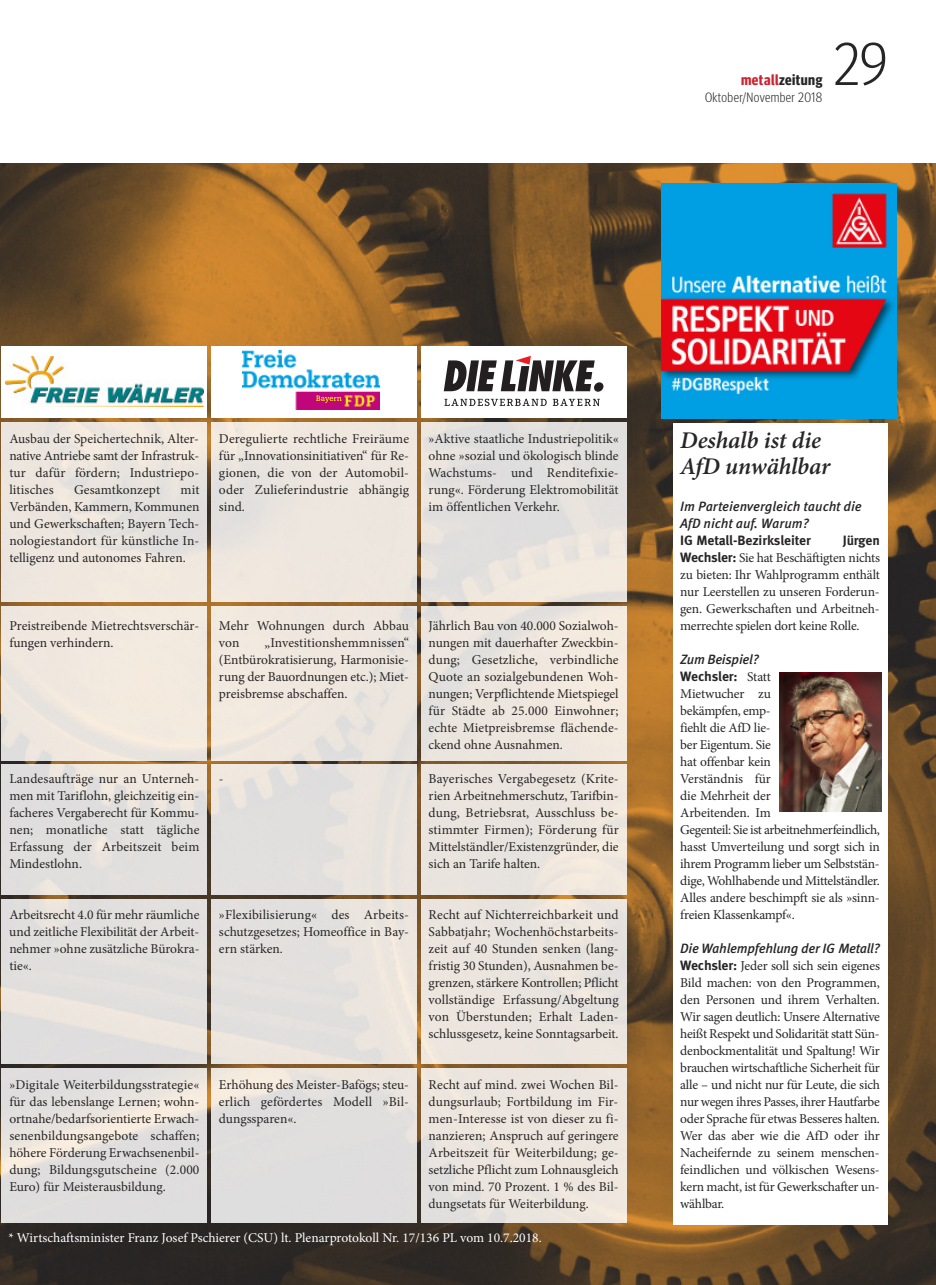
<style>
.page{position:relative;width:936px;height:1285px;background:#fff}
.page>*{position:absolute;margin:0;border:0;box-sizing:border-box;transform-origin:0 0}
.t1{font:300 60px "Meta Headline Cond OT";color:#272526}
.t2{font:italic 600 24px/25.5px "Minion Pro";letter-spacing:-.01em;color:#272526}
.t3{font:700 15px "Meta Headline Cond OT";letter-spacing:.03em;color:#272526}
.t4{font:13.5px/17px "Minion Pro";letter-spacing:-.005em;color:#272526;text-align:justify}
.t5{font:italic 500 13.5px/17px "Meta OT";letter-spacing:-.01em;color:#272526}
.t6{font:13.5px "Minion Pro";color:#fff}
.t7{font:700 13.5px "Meta OT";letter-spacing:-.01em;color:#272526}
.t8{font:300 13.5px "Meta Headline Cond OT";letter-spacing:.03em;color:#272526}
.s1{color:#cb2330}
.s2{font-family:"Meta OT";font-weight:700}
.s3{font-weight:700;font-style:normal}
.s4{font-family:"Minion Pro";font-weight:400;font-style:normal}
</style>
<div class="page">
<img style="left:0;top:163px;width:935px;height:1121px">
<div style="left:2px;top:346px;width:205px;height:72px;background:#fff"></div>
<img style="left:5px;top:356px;width:198px;height:50px">
<div style="left:211px;top:346px;width:205px;height:72px;background:#fff"></div>
<img style="left:243px;top:350px;width:136px;height:60px">
<img style="left:316px;top:395px;width:25px;height:8px">
<div style="left:421px;top:346px;width:205px;height:72px;background:#fff"></div>
<svg style="left:443px;top:356px;width:160px;height:35px"></svg>
<svg style="left:444px;top:398px;width:102px;height:8px"></svg>
<svg style="left:552px;top:399px;width:48px;height:7px"></svg>
<img style="left:2px;top:422px;width:205px;height:179px">
<img style="left:211px;top:422px;width:205px;height:179px">
<img style="left:421px;top:422px;width:205px;height:179px">
<img style="left:2px;top:606px;width:205px;height:154px">
<img style="left:211px;top:606px;width:205px;height:154px">
<img style="left:421px;top:606px;width:205px;height:154px">
<img style="left:2px;top:764px;width:205px;height:130px">
<img style="left:211px;top:764px;width:205px;height:130px">
<div style="left:421px;top:764px;width:205px;height:130px;background:#ebe4de"></div>
<img style="left:2px;top:898px;width:205px;height:165px">
<img style="left:211px;top:898px;width:205px;height:165px">
<div style="left:421px;top:898px;width:205px;height:165px;background:#ebe5de"></div>
<img style="left:2px;top:1067px;width:205px;height:154px">
<img style="left:211px;top:1067px;width:205px;height:154px">
<img style="left:421px;top:1067px;width:205px;height:154px">
<div style="left:672px;top:423px;width:215px;height:97px;background:#fff"></div>
<img style="left:661px;top:184px;width:235px;height:234px">
<div style="left:672px;top:497px;width:215px;height:727px;background:#fff"></div>
<img style="left:779px;top:672px;width:102px;height:139px">
<p class="t3" style="left:741px;top:74px;width:83px"><span class="s1">metall</span>zeitung</p>
<p class="t8" style="left:705px;top:93px;width:119px">Oktober/November 2018</p>
<h1 class="t1" style="left:834px;top:43px;width:55px">29</h1>
<p class="t4" style="left:9px;top:431px;width:192px">Ausbau der Speichertechnik, Alter&shy;native Antriebe samt der Infrastruk&shy;tur dafür fördern; Industriepo&shy;litisches</p>
<p class="t4" style="left:74px;top:482px;width:88px">Gesamtkonzept</p>
<p class="t4" style="left:9px;top:482px;width:192px;text-indent:171px">mit Verbänden, Kammern, Kommunen und Gewerkschaften; Bayern Tech&shy;nologiestandort für künstliche In&shy;telligenz und autonomes Fahren.</p>
<p class="t4" style="left:219px;top:431px;width:192px">Deregulierte rechtliche Freiräume für „Innovationsinitiativen“ für Re&shy;gionen, die von der Automobil&shy;oder Zulieferindustrie abhängig sind.</p>
<p class="t4" style="left:428px;top:431px;width:192px">»Aktive staatliche Industriepolitik« ohne »sozial und ökologisch blinde Wachstums- und Renditefixie&shy;rung«. Förderung Elektromobilität im öffentlichen Verkehr.</p>
<p class="t4" style="left:9px;top:618px;width:191px">Preistreibende Mietrechtsverschär&shy;fungen verhindern.</p>
<p class="t4" style="left:219px;top:618px;width:192px">Mehr Wohnungen durch Abbau von</p>
<p class="t4" style="left:219px;top:635px;width:192px;text-indent:45px">„Investitionshemmnissen“ (Entbürokratisierung, Harmonisie&shy;rung der Bauordnungen etc.); Miet&shy;preisbremse abschaffen.</p>
<p class="t4" style="left:428px;top:618px;width:192px">Jährlich Bau von 40.000 Sozialwoh&shy;nungen mit dauerhafter Zweckbin&shy;dung; Gesetzliche, verbindliche Quote an sozialgebundenen Woh&shy;nungen; Verpflichtende Mietspiegel für Städte ab 25.000 Einwohner; echte Mietpreisbremse flächende&shy;ckend ohne Ausnahmen.</p>
<p class="t4" style="left:9px;top:771px;width:192px">Landesaufträge nur an Unterneh&shy;men mit Tariflohn, gleichzeitig ein&shy;facheres Vergaberecht für Kommu&shy;nen; monatliche statt tägliche Erfassung der Arbeitszeit beim Mindestlohn.</p>
<p class="t4" style="left:219px;top:771px;width:6px">-</p>
<p class="t4" style="left:428px;top:771px;width:192px">Bayerisches Vergabegesetz (Krite&shy;rien Arbeitnehmerschutz, Tarifbin&shy;dung, Betriebsrat, Ausschluss be&shy;stimmter Firmen); Förderung für Mittelständler/Existenzgründer, die sich an Tarife halten.</p>
<p class="t4" style="left:9px;top:907px;width:192px">Arbeitsrecht 4.0 für mehr räumliche und zeitliche Flexibilität der Arbeit&shy;nehmer »ohne zusätzliche Bürokra&shy;tie«.</p>
<p class="t4" style="left:219px;top:907px;width:192px">»Flexibilisierung« des Arbeits&shy;schutzgesetzes; Homeoffice in Bay&shy;ern stärken.</p>
<p class="t4" style="left:428px;top:907px;width:192px">Recht auf Nichterreichbarkeit und Sabbatjahr; Wochenhöchstarbeits&shy;zeit auf 40 Stunden senken (lang&shy;fristig 30 Stunden), Ausnahmen be&shy;grenzen, stärkere Kontrollen; Pflicht vollständige Erfassung/Abgeltung von Überstunden; Erhalt Laden&shy;schlussgesetz, keine Sonntagsarbeit.</p>
<p class="t4" style="left:9px;top:1077px;width:192px">»Digitale Weiterbildungsstrategie« für das lebenslange Lernen; wohn&shy;ortnahe/bedarfsorientierte Erwach&shy;senenbildungsangebote schaffen; höhere Förderung Erwachsenenbil&shy;dung; Bildungsgutscheine (2.000<br>Euro) für Meisterausbildung.</p>
<p class="t4" style="left:219px;top:1077px;width:192px">Erhöhung des Meister-Bafögs; steu&shy;erlich gefördertes Modell »Bil&shy;dungssparen«.</p>
<p class="t4" style="left:428px;top:1077px;width:192px">Recht auf mind. zwei Wochen Bil&shy;dungsurlaub; Fortbildung im Fir&shy;men-Interesse ist von dieser zu fi&shy;nanzieren; Anspruch auf geringere Arbeitszeit für Weiterbildung; ge&shy;setzliche Pflicht zum Lohnausgleich von mind. 70 Prozent. 1 % des Bil&shy;dungsetats für Weiterbildung.</p>
<p class="t6" style="left:8px;top:1232px;width:535px">* Wirtschaftsminister Franz Josef Pschierer (CSU) lt. Plenarprotokoll Nr. 17/136 PL vom 10.7.2018.</p>
<h2 class="t2" style="left:680px;top:429px;width:151px">Deshalb ist die<br>AfD unwählbar</h2>
<p class="t5" style="left:680px;top:498px;width:183px">Im Parteienvergleich taucht die<br>AfD nicht auf. Warum?</p>
<p class="t7" style="left:680px;top:534px;width:132px">IG Metall-Bezirksleiter</p>
<p class="t7" style="left:842px;top:534px;width:39px">Jürgen</p>
<p class="t4" style="left:680px;top:550px;width:201px"><span class="s2">Wechsler:</span> Sie hat Beschäftigten nichts zu bieten: Ihr Wahlprogramm enthält nur Leerstellen zu unseren Forderun&shy;gen. Gewerkschaften und Arbeitneh&shy;merrechte spielen dort keine Rolle.</p>
<p class="t5" style="left:680px;top:651px;width:92px">Zum Beispiel?<br><span class="s3">Wechsler:</span> <span class="s4">Statt</span></p>
<p class="t4" style="left:680px;top:686px;width:201px;text-align:left">Mietwucher zu<br>bekämpfen, emp-<br>fiehlt die AfD lie-<br>ber Eigentum. Sie<br>hat offenbar kein<br>Verständnis für<br>die Mehrheit der<br>Arbeitenden. Im<br>Gegenteil: Sie ist arbeitnehmerfeindlich, hasst Umverteilung und sorgt sich in ihrem Programm lieber um Selbststän&shy;dige, Wohlhabende und Mittelständler.<br>Alles andere beschimpft sie als »sinn&shy;freien Klassenkampf«.</p>
<p class="t5" style="left:680px;top:940px;width:201px">Die Wahlempfehlung der IG Metall?</p>
<p class="t4" style="left:680px;top:958px;width:201px"><span class="s2">Wechsler:</span> Jeder soll sich sein eigenes Bild machen: von den Programmen, den Personen und ihrem Verhalten.<br>Wir sagen deutlich: Unsere Alternative heißt Respekt und Solidarität statt Sün&shy;denbockmentalität und Spaltung! Wir brauchen wirtschaftliche Sicherheit für alle – und nicht nur für Leute, die sich nur wegen ihres Passes, ihrer Hautfarbe oder Sprache für etwas Besseres halten.<br>Wer das aber wie die AfD oder ihr Nacheifernde zu seinem menschen&shy;feindlichen und völkischen Wesens&shy;kern macht, ist für Gewerkschafter un&shy;wählbar.</p>
</div>
